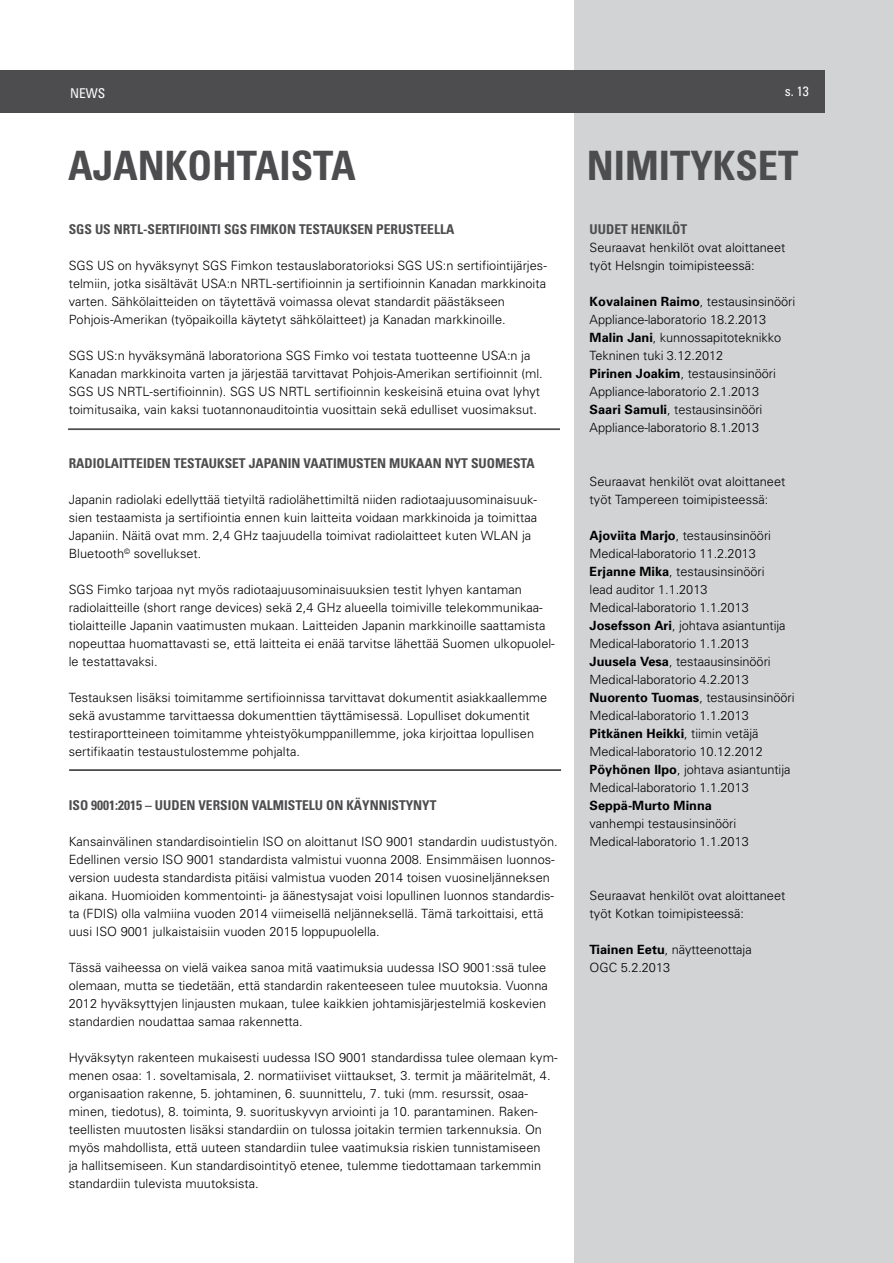
<style>
.page{position:relative;width:893px;height:1263px;background:#fff}
.page>*{position:absolute;margin:0;border:0;box-sizing:border-box;transform-origin:0 0}
.t1{font:700 condensed 40.5px "Univers";color:#4d4d4f}
.t2{font:700 condensed 13.5px "Univers";color:#4d4d4f}
.t3{font:condensed 13.5px "Univers";color:#fff}
.t4{font:300 12.75px/18px "Univers";color:#000}
.t5{font:700 12.75px "Univers";color:#000}
.s1{font-weight:700}
</style>
<div class="page">
<div style="left:574px;top:0;width:319px;height:1263px;background:#d1d3d4"></div>
<div style="left:0;top:70px;width:825px;height:43px;background:#4d4d4f"></div>
<div style="left:68px;top:428px;width:492px;height:2px;border:1px solid #4d4d4f"></div>
<div style="left:69px;top:769px;width:492px;height:2px;border:1px solid #4d4d4f"></div>
<p class="t3" style="left:70px;top:85px;width:37px">NEWS</p>
<p class="t3" style="left:785px;top:83px;width:25px">s. 13</p>
<h1 class="t1" style="left:68px;top:141px;width:190px">AJAN KOHTAISTA</h1>
<h1 class="t1" style="left:587px;top:141px;width:213px">NIMITYKSET</h1>
<p class="t2" style="left:69px;top:221px;width:387px">SGS US NRTL-SERTIFIOINTI SGS FIMKON TESTAUKSEN PERUSTEELLA</p>
<p class="t4" style="left:69px;top:256px;width:480px">SGS US on hyväksynyt SGS Fimkon testauslaboratorioksi SGS US:n sertifiointijärjes&shy;telmiin, jotka sisältävät USA:n NRTL-sertifioinnin ja sertifioinnin Kanadan markkinoita varten. Sähkölaitteiden on täytettävä voimassa olevat standardit päästäkseen Pohjois-Amerikan (työpaikoilla käytetyt sähkölaitteet) ja Kanadan markkinoille.</p>
<p class="t4" style="left:69px;top:347px;width:475px">SGS US:n hyväksymänä laboratoriona SGS Fimko voi testata tuotteenne USA:n ja Kanadan markkinoita varten ja järjestää tarvittavat Pohjois-Amerikan sertifioinnit (ml.<br>SGS US NRTL-sertifioinnin). SGS US NRTL sertifioinnin keskeisinä etuina ovat lyhyt toimitusaika, vain kaksi tuotannonauditointia vuosittain sekä edulliset vuosimaksut.</p>
<p class="t2" style="left:69px;top:455px;width:467px">RADIOLAITTEIDEN TESTAUKSET JAPANIN VAATIMUSTEN MUKAAN NYT SUOMESTA</p>
<p class="t4" style="left:69px;top:490px;width:470px">Japanin radiolaki edellyttää tietyiltä radiolähettimiltä niiden radiotaajuusominaisuuk&shy;sien testaamista ja sertifiointia ennen kuin laitteita voidaan markkinoida ja toimittaa Japaniin. Näitä ovat mm. 2,4 GHz taajuudella toimivat radiolaitteet kuten WLAN ja Bluetooth<sup>©</sup> sovellukset.</p>
<p class="t4" style="left:69px;top:580px;width:488px">SGS Fimko tarjoaa nyt myös radiotaajuusominaisuuksien testit lyhyen kantaman radiolaitteille (short range devices) sekä 2,4 GHz alueella toimiville telekommunikaa&shy;tiolaitteille Japanin vaatimusten mukaan. Laitteiden Japanin markkinoille saattamista nopeuttaa huomattavasti se, että laitteita ei enää tarvitse lähettää Suomen ulkopuolel&shy;le testattavaksi.</p>
<p class="t4" style="left:69px;top:689px;width:480px">Testauksen lisäksi toimitamme sertifioinnissa tarvittavat dokumentit asiakkaallemme sekä avustamme tarvittaessa dokumenttien täyttämisessä. Lopulliset dokumentit testiraportteineen toimitamme yhteistyökumppanillemme, joka kirjoittaa lopullisen sertifikaatin testaustulostemme pohjalta.</p>
<p class="t2" style="left:69px;top:797px;width:95px">ISO 9001:2015 – UUD</p>
<p class="t2" style="left:180px;top:797px;width:41px">EN VERSION</p>
<p class="t2" style="left:252px;top:797px;width:9px">VALMIST</p>
<p class="t2" style="left:302px;top:797px;width:76px">ELU ON KÄYNNIST</p>
<p class="t2" style="left:406px;top:797px;width:29px">YNYT</p>
<p class="t4" style="left:69px;top:832px;width:490px">Kansainvälinen standardisointielin ISO on aloittanut ISO 9001 standardin uudistustyön.<br>Edellinen versio ISO 9001 standardista valmistui vuonna 2008. Ensimmäisen luonnos&shy;version uudesta standardista pitäisi valmistua vuoden 2014 toisen vuosineljänneksen aikana. Huomioiden kommentointi- ja äänestysajat voisi lopullinen luonnos standardis&shy;ta (FDIS) olla valmiina vuoden 2014 viimeisellä neljänneksellä. Tämä tarkoittaisi, että uusi ISO 9001 julkaistaisiin vuoden 2015 loppupuolella.</p>
<p class="t4" style="left:69px;top:959px;width:481px">Tässä vaiheessa on vielä vaikea sanoa mitä vaatimuksia uudessa ISO 9001:ssä tulee olemaan, mutta se tiedetään, että standardin rakenteeseen tulee muutoksia. Vuonna 2012 hyväksyttyjen linjausten mukaan, tulee kaikkien johtamisjärjestelmiä koskevien standardien noudattaa samaa rakennetta.</p>
<p class="t4" style="left:69px;top:1049px;width:490px">Hyväksytyn rakenteen mukaisesti uudessa ISO 9001 standardissa tulee olemaan kym&shy;menen osaa: 1. soveltamisala, 2. normatiiviset viittaukset, 3. termit ja määritelmät, 4. organisaation rakenne, 5. johtaminen, 6. suunnittelu, 7. tuki (mm. resurssit, osaa&shy;minen, tiedotus), 8. toiminta, 9. suorituskyvyn arviointi ja 10. parantaminen. Raken&shy;teellisten muutosten lisäksi standardiin on tulossa joitakin termien tarkennuksia. On myös mahdollista, että uuteen standardiin tulee vaatimuksia riskien tunnistamiseen<br>ja hallitsemiseen. Kun standardisointityö etenee, tulemme tiedottamaan tarkemmin standardiin tulevista muutoksista.</p>
<p class="t2" style="left:590px;top:221px;width:99px">UUDET HENKILÖT</p>
<p class="t4" style="left:590px;top:238px;width:197px">Seuraavat henkilöt ovat aloittaneet työt Helsngin toimipisteessä:</p>
<p class="t4" style="left:590px;top:293px;width:207px"><span class="s1">Kovalainen Raimo</span>, testausinsinööri Appliance-laboratorio 18.2.2013<br><span class="s1">Malin Jani</span>, kunnossapitoteknikko Tekninen tuki 3.12.2012<br><span class="s1">Pirinen Joakim</span>, testausinsinööri Appliance-laboratorio 2.1.2013<br><span class="s1">Saari Samuli</span>, testausinsinööri Appliance-laboratorio 8.1.2013</p>
<p class="t4" style="left:590px;top:473px;width:197px">Seuraavat henkilöt ovat aloittaneet työt Tampereen toimipisteessä:</p>
<p class="t4" style="left:590px;top:527px;width:206px"><span class="s1">Ajoviita Marjo</span>, testausinsinööri Medical-laboratorio 11.2.2013<br><span class="s1">Erjanne Mika</span>, testausinsinööri<br>lead auditor 1.1.2013<br>Medical-laboratorio 1.1.2013<br><span class="s1">Josefsson Ari</span>, johtava asiantuntija Medical-laboratorio 1.1.2013<br><span class="s1">Juusela Vesa</span>, testaausinsinööri Medical-laboratorio 4.2.2013<br><span class="s1">Nuorento Tuomas</span>, testausinsinööri Medical-laboratorio 1.1.2013<br><span class="s1">Pitkänen Heikki</span>, tiimin vetäjä Medical-laboratorio 10.12.2012<br><span class="s1">Pöyhönen Ilpo</span>, johtava asiantuntija Medical-laboratorio 1.1.2013</p>
<p class="t5" style="left:590px;top:798px;width:124px">Seppä-Murto Minna</p>
<p class="t4" style="left:590px;top:815px;width:161px">vanhempi testausinsinööri<br>Medical-laboratorio 1.1.2013</p>
<p class="t4" style="left:590px;top:887px;width:197px">Seuraavat henkilöt ovat aloittaneet työt Kotkan toimipisteessä:</p>
<p class="t4" style="left:590px;top:941px;width:164px"><span class="s1">Tiainen Eetu</span>, näytteenottaja<br>OGC 5.2.2013</p>
</div>
